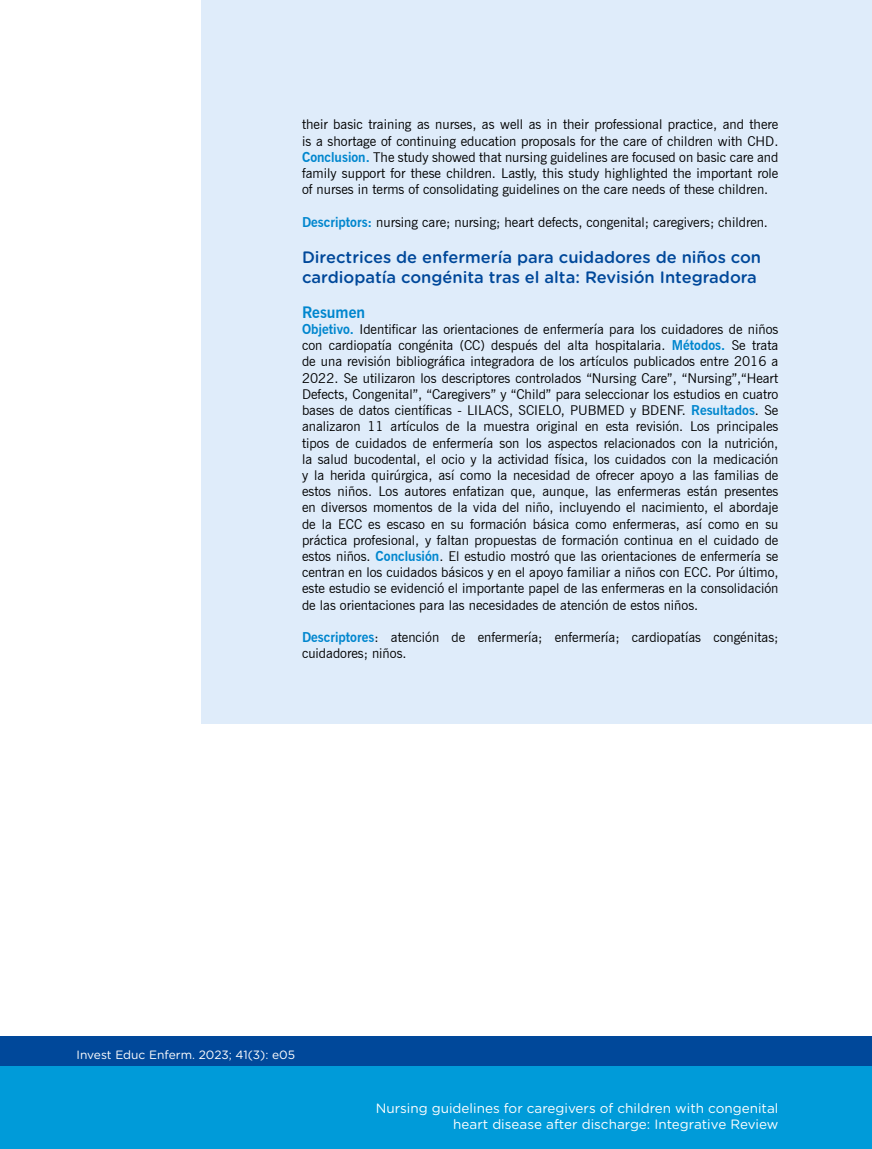
<style>
.page{position:relative;width:872px;height:1149px;background:#fff}
.page>*{position:absolute;margin:0;border:0;box-sizing:border-box;transform-origin:0 0}
.t1{font:500 16.5px/19.8px "Gotham Rounded";color:#00489a}
.t2{font:700 15.75px "News Gothic BT";color:#0086ce}
.t3{font:13.5px/16.2px "News Gothic BT";color:#000;text-align:justify}
.t4{font:13.5px/16.2px "Gotham Rounded";color:#fff;text-align:right}
.t5{font:12px "Gotham Rounded";color:#fff}
.s1{font-weight:700;color:#0086ce}
</style>
<div class="page">
<div style="left:0;top:1035px;width:871px;height:113px;background:#00489a"></div>
<div style="left:0;top:1065px;width:871px;height:83px;background:#009bd9"></div>
<div style="left:201px;top:0;width:671px;height:723px;background:#dfecfa"></div>
<p class="t3" style="left:302px;top:116px;width:478px">their basic training as nurses, as well as in their professional practice, and there is a shortage of continuing education proposals for the care of children with CHD.<br><span class="s1">Conclusion.</span> The study showed that nursing guidelines are focused on basic care and family support for these children. Lastly, this study highlighted the important role of nurses in terms of consolidating guidelines on the care needs of these children.</p>
<p class="t3" style="left:302px;top:214px;width:467px"><span class="s1">Descriptors:</span> nursing care; nursing; heart defects, congenital; caregivers; children.</p>
<p class="t1" style="left:302px;top:246px;width:461px">Directrices de enfermería para cuidadores de niños con cardiopatía congénita tras el alta: Revisión Integradora</p>
<p class="t2" style="left:302px;top:302px;width:65px">Resumen</p>
<p class="t3" style="left:302px;top:321px;width:478px"><span class="s1">Objetivo.</span> Identificar las orientaciones de enfermería para los cuidadores de niños con cardiopatía congénita (CC) después del alta hospitalaria. <span class="s1">Métodos.</span> Se trata de una revisión bibliográfica integradora de los artículos publicados entre 2016 a 2022. Se utilizaron los descriptores controlados “Nursing Care”, “Nursing”,“Heart Defects, Congenital”, “Caregivers” y “Child” para seleccionar los estudios en cuatro bases de datos científicas - LILACS, SCIELO, PUBMED y BDENF. <span class="s1">Resultados</span>. Se analizaron 11 artículos de la muestra original en esta revisión. Los principales tipos de cuidados de enfermería son los aspectos relacionados con la nutrición, la salud bucodental, el ocio y la actividad física, los cuidados con la medicación y la herida quirúrgica, así como la necesidad de ofrecer apoyo a las familias de estos niños. Los autores enfatizan que, aunque, las enfermeras están presentes en diversos momentos de la vida del niño, incluyendo el nacimiento, el abordaje de la ECC es escaso en su formación básica como enfermeras, así como en su práctica profesional, y faltan propuestas de formación continua en el cuidado de estos niños. <span class="s1">Conclusión</span>. El estudio mostró que las orientaciones de enfermería se centran en los cuidados básicos y en el apoyo familiar a niños con ECC. Por último, este estudio se evidenció el importante papel de las enfermeras en la consolidación de las orientaciones para las necesidades de atención de estos niños.</p>
<p class="t3" style="left:302px;top:629px;width:478px"><span class="s1">Descriptores</span>: atención de enfermería; enfermería; cardiopatías congénitas; cuidadores; niños.</p>
<p class="t5" style="left:77px;top:1046px;width:220px">Invest Educ Enferm. 2023; 41(3): e05</p>
<p class="t4" style="left:376px;top:1098px;width:404px">Nursing guidelines for caregivers of children with congenital heart disease after discharge: Integrative Review</p>
</div>
